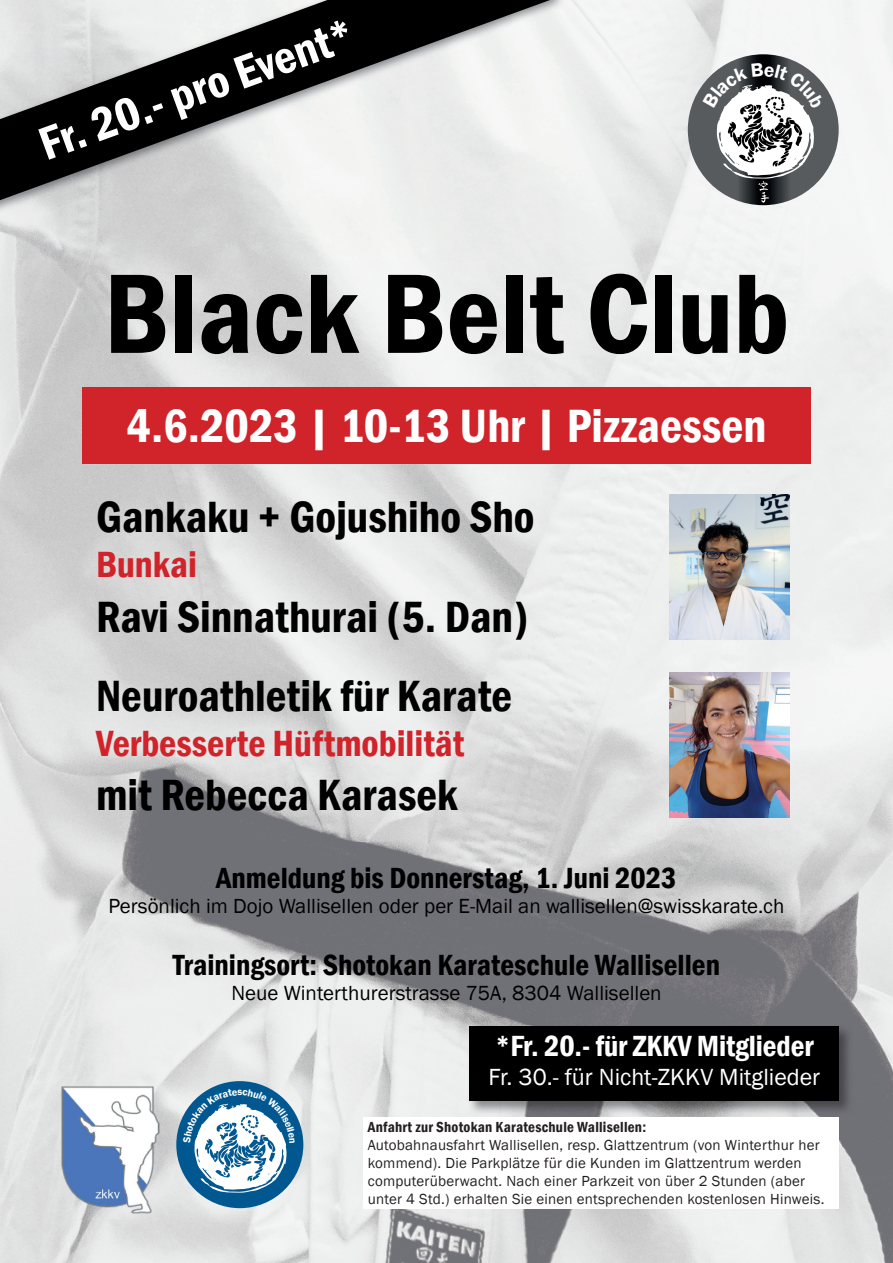
<style>
.page{position:relative;width:893px;height:1263px;background:#fff}
.page>*{position:absolute;margin:0;border:0;box-sizing:border-box;transform-origin:0 0}
.t1{font:600 condensed 117px "Franklin Gothic";color:#000}
.t2{font:600 condensed 48px "Franklin Gothic";color:#fff}
.t3{font:600 condensed 45px "Franklin Gothic";color:#000}
.t4{font:600 condensed 37.5px "Franklin Gothic";color:#d1232a}
.t5{font:600 condensed 30px "Franklin Gothic";color:#000}
.t6{font:600 condensed 30px "Franklin Gothic";letter-spacing:-.005em;color:#fff}
.t7{font:24px "Franklin Gothic";color:#fff}
.t8{font:21px "Franklin Gothic";color:#000}
.t9{font:15px/18px "Franklin Gothic";letter-spacing:.015em;color:#231f20}
.t10{font:600 condensed 15px "Franklin Gothic";letter-spacing:.015em;color:#231f20}
.t11{font:600 10.35px "Franklin Gothic";color:#fff}
</style>
<div class="page">
<img style="left:526px;top:0;width:367px;height:1052px">
<img style="left:0;top:259px;width:526px;height:583px">
<img style="left:0;top:842px;width:473px;height:263px">
<img style="left:473px;top:842px;width:53px;height:183px">
<img style="left:842px;top:1052px;width:51px;height:211px">
<img style="left:0;top:1105px;width:104px;height:158px">
<img style="left:158px;top:1105px;width:684px;height:158px">
<div style="left:176px;top:1081px;width:127px;height:127px;background:#015890;border-radius:50%"></div>
<img style="left:0;top:0;width:565px;height:259px">
<svg style="left:0;top:0;width:550px;height:200px"></svg>
<div style="left:82px;top:387px;width:729px;height:76px;background:#d1232a"></div>
<img style="left:468px;top:1025px;width:385px;height:90px">
<div style="left:470px;top:1027px;width:369px;height:74px;background:#000"></div>
<img style="left:54px;top:1081px;width:113px;height:139px">
<div style="left:364px;top:1117px;width:475px;height:91px;background:#fff"></div>
<svg style="left:688px;top:54px;width:151px;height:151px;background:#505457"></svg>
<img style="left:669px;top:495px;width:121px;height:145px">
<img style="left:670px;top:672px;width:120px;height:145px">
<svg style="left:183px;top:1089px;width:112px;height:104px"></svg>
<svg style="left:703px;top:63px;width:121px;height:140px"></svg>
<h2 class="t2" style="left:30px;top:115px;width:333px;rotate:-20deg">Fr. 20.- pro Event*</h2>
<h1 class="t1" style="left:104px;top:236px;width:687px">Black Belt Club</h1>
<h2 class="t2" style="left:126px;top:394px;width:641px">4.6.2023 | 10-13 Uhr | Pizzaessen</h2>
<h3 class="t3" style="left:96px;top:487px;width:440px">Gankaku + Gojushiho Sho</h3>
<h3 class="t4" style="left:96px;top:540px;width:102px">Bunkai</h3>
<h3 class="t3" style="left:96px;top:586px;width:434px">Ravi Sinnathurai (5. Dan)</h3>
<h3 class="t3" style="left:96px;top:666px;width:418px">Neuroathletik für Karate</h3>
<h3 class="t4" style="left:96px;top:718px;width:370px">Verbesserte Hüftmobilität</h3>
<h3 class="t3" style="left:96px;top:765px;width:363px">mit Rebecca Karasek</h3>
<h3 class="t5" style="left:216px;top:858px;width:462px">Anmeldung bis Donnerstag, 1. Juni 2023</h3>
<h3 class="t8" style="left:109px;top:893px;width:677px">Persönlich im Dojo Wallisellen oder per E-Mail an wallisellen@swisskarate.ch</h3>
<h3 class="t5" style="left:173px;top:944px;width:549px">Trainingsort: Shotokan Karateschule Wallisellen</h3>
<h3 class="t8" style="left:231px;top:980px;width:432px">Neue Winterthurerstrasse 75A, 8304 Wallisellen</h3>
<p class="t11" style="left:237px;top:1085px;width:6px">s</p>
<h3 class="t6" style="left:495px;top:1026px;width:320px">*Fr. 20.- für ZKKV Mitglieder</h3>
<h3 class="t7" style="left:489px;top:1062px;width:333px">Fr. 30.- für Nicht-ZKKV Mitglieder</h3>
<p class="t10" style="left:368px;top:1117px;width:280px">Anfahrt zur Shotokan Karateschule Wallisellen:</p>
<p class="t9" style="left:368px;top:1136px;width:458px">Autobahnausfahrt Wallisellen, resp. Glattzentrum (von Winterthur her kommend). Die Parkplätze für die Kunden im Glattzentrum werden computerüberwacht. Nach einer Parkzeit von über 2 Stunden (aber unter 4 Std.) erhalten Sie einen entsprechenden kostenlosen Hinweis.</p>
</div>
